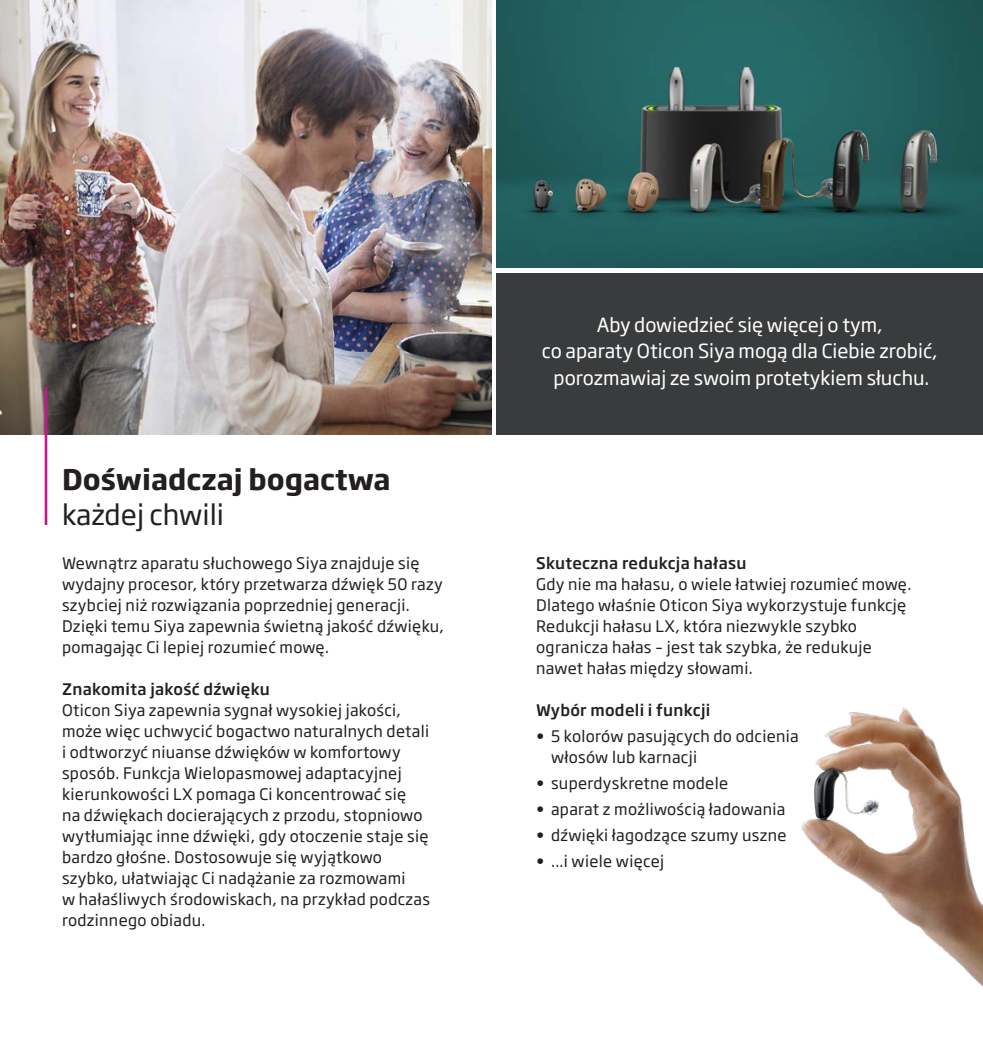
<style>
.page{position:relative;width:983px;height:1042px;background:#fff}
.page>*{position:absolute;margin:0;border:0;box-sizing:border-box;transform-origin:0 0}
.t1{font:700 28px "Soho Gothic Pro";color:#231f20}
.t2{font:28px "Soho Gothic Pro";color:#231f20}
.t3{font:19.25px/26.2px "Soho Gothic Pro";color:#fff;text-align:center}
.t4{font:15.75px/21px "Soho Gothic Pro";letter-spacing:.02em;color:#231f20}
.t5{font:500 15.75px "Soho Gothic Pro";letter-spacing:.02em;color:#231f20}
</style>
<div class="page">
<img style="left:801px;top:707px;width:181px;height:279px">
<img style="left:0;top:0;width:491px;height:434px">
<img style="left:496px;top:0;width:486px;height:268px">
<div style="left:496px;top:273px;width:486px;height:161px;background:#3a3b3c"></div>
<hr style="left:45px;top:387px;width:2px;height:138px;background:#c5168c">
<h1 class="t1" style="left:62px;top:457px;width:330px">Doświadczaj bogactwa</h1>
<h1 class="t2" style="left:62px;top:493px;width:163px">każdej chwili</h1>
<p class="t4" style="left:62px;top:552px;width:383px">Wewnątrz aparatu słuchowego Siya znajduje się wydajny procesor, który przetwarza dźwięk 50 razy szybciej niż rozwiązania poprzedniej generacji.<br>Dzięki temu Siya zapewnia świetną jakość dźwięku, pomagając Ci lepiej rozumieć mowę.</p>
<p class="t5" style="left:62px;top:677px;width:209px">Znakomita jakość dźwięku</p>
<p class="t4" style="left:62px;top:699px;width:369px">Oticon Siya zapewnia sygnał wysokiej jakości, może więc uchwycić bogactwo naturalnych detali i odtworzyć niuanse dźwięków w komfortowy sposób. Funkcja Wielopasmowej adaptacyjnej kierunkowości LX pomaga Ci koncentrować się<br>na dźwiękach docierających z przodu, stopniowo wytłumiając inne dźwięki, gdy otoczenie staje się bardzo głośne. Dostosowuje się wyjątkowo szybko, ułatwiając Ci nadążanie za rozmowami<br>w hałaśliwych środowiskach, na przykład podczas rodzinnego obiadu.</p>
<p class="t3" style="left:541px;top:311px;width:397px">Aby dowiedzieć się więcej o tym,<br>co aparaty Oticon Siya mogą dla Ciebie zrobić, porozmawiaj ze swoim protetykiem słuchu.</p>
<p class="t5" style="left:536px;top:551px;width:212px">Skuteczna redukcja hałasu</p>
<p class="t4" style="left:536px;top:573px;width:376px">Gdy nie ma hałasu, o wiele łatwiej rozumieć mowę.<br>Dlatego właśnie Oticon Siya wykorzystuje funkcję Redukcji hałasu LX, która niezwykle szybko ogranicza hałas – jest tak szybka, że redukuje nawet hałas między słowami.</p>
<p class="t5" style="left:536px;top:698px;width:176px">Wybór modeli i funkcji</p>
<p class="t4" style="left:551px;top:725px;width:249px;text-indent:-15px">• 5 kolorów pasujących do odcienia włosów lub karnacji</p>
<p class="t4" style="left:536px;top:772px;width:193px">• superdyskretne modele</p>
<p class="t4" style="left:536px;top:798px;width:251px">• aparat z możliwością ładowania</p>
<p class="t4" style="left:536px;top:824px;width:252px">• dźwięki łagodzące szumy uszne</p>
<p class="t4" style="left:536px;top:850px;width:129px">• ...i wiele więcej</p>
</div>
